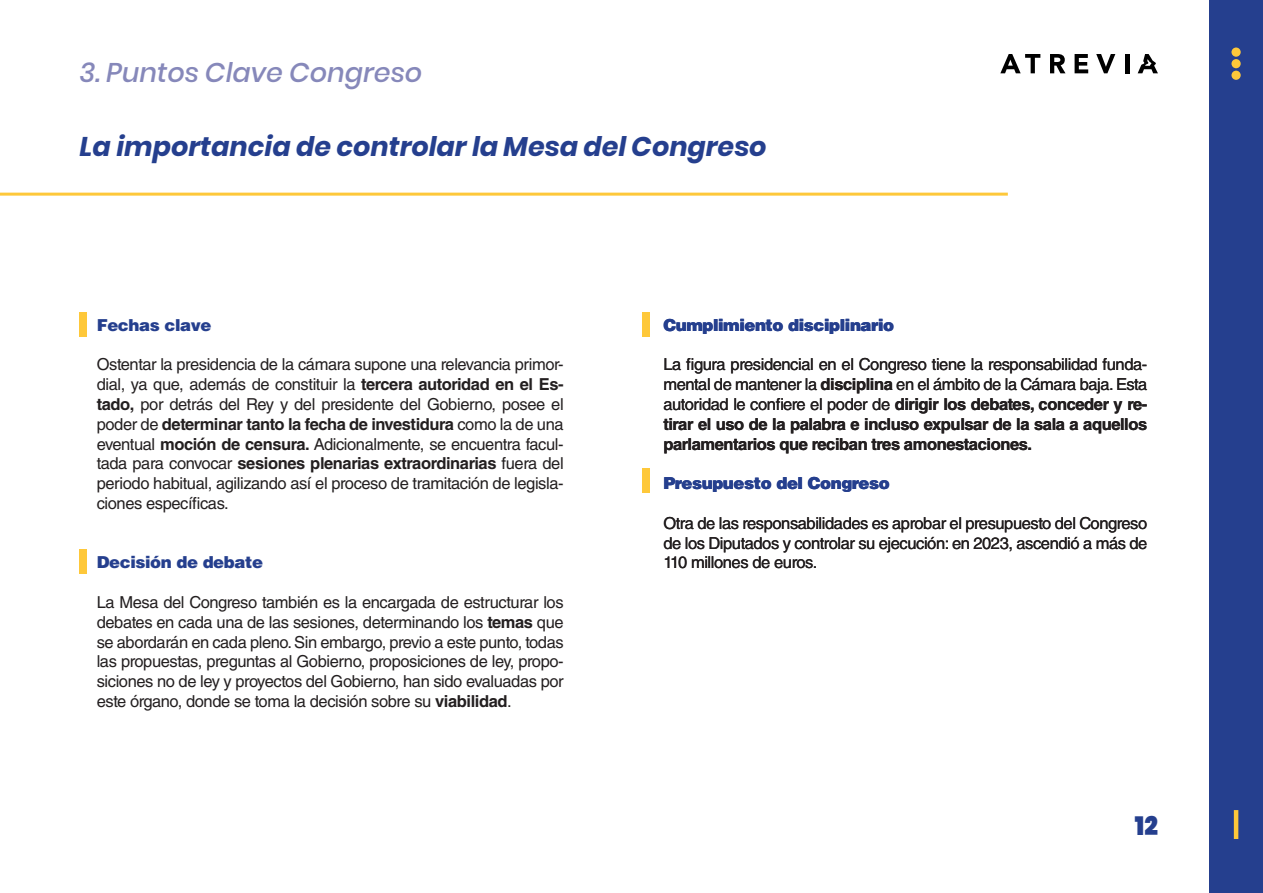
<style>
.page{position:relative;width:1263px;height:893px;background:#fff}
.page>*{position:absolute;margin:0;border:0;box-sizing:border-box;transform-origin:0 0}
.t1{font:italic 700 27px "Poppins";color:#253f8e}
.t2{font:italic 500 27px "Poppins";color:#8688ba}
.t3{font:900 26.4px "Poppins";color:#253f8e;scale:.91 1}
.t4{font:16.5px/19.8px "Helvetica LT Std";letter-spacing:-.025em;color:#231f20;text-align:justify}
.t5{font:700 16.5px/19.8px "Helvetica LT Std";letter-spacing:-.025em;color:#231f20;text-align:justify}
.t6{font:900 16.5px "Helvetica LT Std";letter-spacing:-.025em;color:#253f8e}
.s1{font-weight:700}
.s2{font-weight:400}
</style>
<div class="page">
<svg style="left:1050px;top:54px;width:15px;height:19px"></svg>
<svg style="left:1074px;top:54px;width:14px;height:19px"></svg>
<svg style="left:1096px;top:54px;width:19px;height:19px"></svg>
<hr style="left:1125px;top:54px;width:4px;height:19px;background:#000">
<svg style="left:1000px;top:54px;width:40px;height:19px"></svg>
<svg style="left:1138px;top:54px;width:20px;height:19px"></svg>
<div style="left:1209px;top:0;width:54px;height:893px;background:#253f8e"></div>
<div style="left:1231px;top:48px;width:10px;height:9px;background:#fec83a;border-radius:50%"></div>
<div style="left:1231px;top:59px;width:10px;height:9px;background:#fec83a;border-radius:50%"></div>
<div style="left:1231px;top:71px;width:10px;height:9px;background:#fec83a;border-radius:50%"></div>
<hr style="left:1234px;top:810px;width:4px;height:29px;background:#fec83a">
<hr style="left:0;top:193px;width:1008px;height:3px;background:#fec83a">
<div style="left:80px;top:549px;width:7px;height:25px;background:#fec83a"></div>
<div style="left:642px;top:313px;width:7px;height:24px;background:#fec83a"></div>
<div style="left:642px;top:468px;width:7px;height:25px;background:#fec83a"></div>
<div style="left:80px;top:313px;width:7px;height:24px;background:#fec83a"></div>
<p class="t2" style="left:80px;top:57px;width:344px">3. Puntos Clave Congreso</p>
<p class="t1" style="left:80px;top:131px;width:688px">La importancia de controlar la Mesa del Congreso</p>
<p class="t6" style="left:97px;top:314px;width:116px">Fechas clave</p>
<p class="t4" style="left:97px;top:355px;width:468px">Ostentar la presidencia de la cámara supone una relevancia primor&shy;dial, ya que, además de constituir la <span class="s1">tercera autoridad en el Es&shy;tado,</span> por detrás del Rey y del presidente del Gobierno, posee el poder de <span class="s1">determinar tanto la fecha de investidura</span> como la de una eventual <span class="s1">moción de censura.</span> Adicionalmente, se encuentra facul&shy;tada para convocar <span class="s1">sesiones plenarias extraordinarias</span> fuera del periodo habitual, agilizando así el proceso de tramitación de legisla&shy;ciones específicas.</p>
<p class="t6" style="left:97px;top:552px;width:168px">Decisión de debate</p>
<p class="t4" style="left:97px;top:592px;width:468px">La Mesa del Congreso también es la encargada de estructurar los debates en cada una de las sesiones, determinando los <span class="s1">temas</span> que se abordarán en cada pleno. Sin embargo, previo a este punto, todas las propuestas, preguntas al Gobierno, proposiciones de ley, propo&shy;siciones no de ley y proyectos del Gobierno, han sido evaluadas por este órgano, donde se toma la decisión sobre su <span class="s1">viabilidad</span>.</p>
<p class="t6" style="left:663px;top:314px;width:232px">Cumplimiento disciplinario</p>
<p class="t5" style="left:663px;top:354px;width:485px"><span class="s2">La figura presidencial en el Congreso tiene la responsabilidad funda&shy;mental de mantener la</span> disciplina <span class="s2">en el ámbito de la Cámara baja. Esta autoridad le confiere el poder de</span> dirigir los debates, conceder y re&shy;tirar el uso de la palabra e incluso expulsar de la sala a aquellos parlamentarios que reciban tres amonestaciones.</p>
<p class="t6" style="left:663px;top:472px;width:228px">Presupuesto del Congreso</p>
<p class="t4" style="left:663px;top:513px;width:485px">Otra de las responsabilidades es aprobar el presupuesto del Congreso de los Diputados y controlar su ejecución: en 2023, ascendió a más de 110 millones de euros.</p>
<h2 class="t3" style="left:1135px;top:811px;width:27px">12</h2>
</div>
